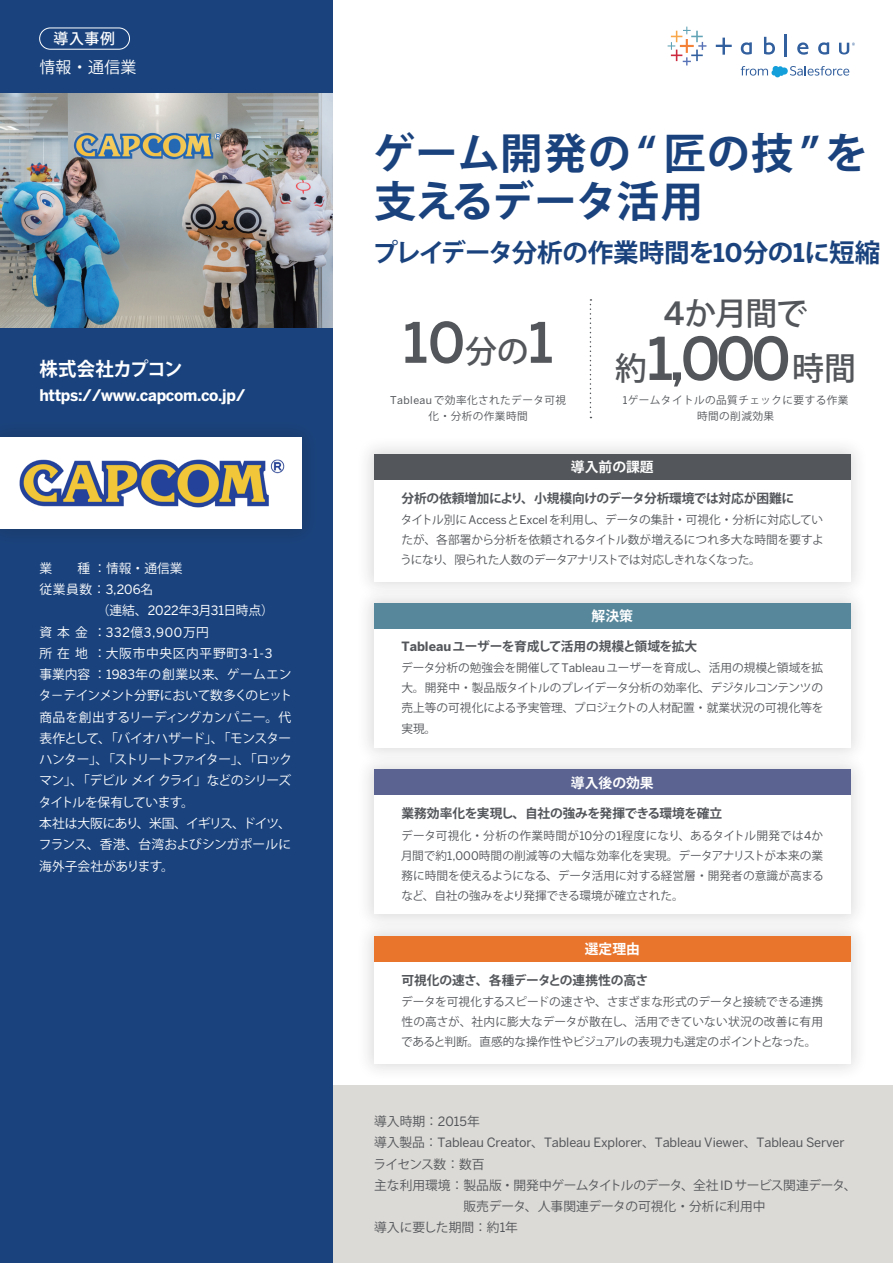
<style>
.page{position:relative;width:893px;height:1263px;background:#fff}
.page>*{position:absolute;margin:0;border:0;box-sizing:border-box;transform-origin:0 0}
.t1{font:500 58.5px "Benton Sans";color:#53565a}
.t2{font:500 55.35px "Benton Sans";color:#53565a}
.t3{font:700 42.45px/47.8px "Koz Go Pro";letter-spacing:.005em;color:#1a437e}
.t4{font:500 31.95px "Koz Go Pro";color:#53565a}
.t5{font:700 25.5px "Koz Go Pro";letter-spacing:-.02em;color:#1a437e}
.t6{font:700 19.2px "Koz Go Pro";letter-spacing:-.03em;color:#fff;scale:.96 1}
.t7{font:700 15.9px "Benton Sans";letter-spacing:-.02em;color:#fff;scale:.96 1}
.t8{font:15.9px "Koz Go Pro";color:#fff}
.t9{font:500 14.85px "Koz Go Pro";color:#fff}
.t10{font:700 13.8px "Koz Go Pro";color:#fff}
.t11{font:12.75px/21.3px "Koz Go Pro";letter-spacing:-.02em;color:#fff}
.t12{font:700 12.75px "Koz Go Pro";letter-spacing:-.02em;color:#53565a}
.t13{font:12.75px "Benton Sans";letter-spacing:-.01em;color:#53565a}
.t14{font:12.75px "Koz Go Pro";letter-spacing:-.01em;color:#53565a}
.t15{font:12.75px/21.3px "Koz Go Pro";color:#fff}
.t16{font:12.75px "Koz Go Pro";letter-spacing:-.03em;color:#53565a}
.t17{font:700 12.75px "Koz Go Pro";letter-spacing:-.04em;color:#53565a}
.t18{font:12.75px "Benton Sans";letter-spacing:.05em;color:#fff}
.t19{font:12.75px "Koz Go Pro";letter-spacing:-.06em;color:#53565a}
.t20{font:11.7px/20.2px "Koz Go Pro";letter-spacing:-.01em;color:#53565a;text-align:justify}
.t21{font:10.65px/15.9px "Koz Go Pro";letter-spacing:.04em;color:#53565a;text-align:center}
.s1{font-family:"Benton Sans"}
.s2{font-family:"Koz Go Pro"}
.s3{font-family:"Koz Go Pro";font-size:31.95px}
</style>
<div class="page">
<div style="left:326px;top:1085px;width:567px;height:178px;background:#dcdad6"></div>
<div style="left:0;top:0;width:333px;height:1263px;background:#1a437e"></div>
<div style="left:356px;top:435px;width:513px;height:165px;background:#231f20;opacity:.15"></div>
<div style="left:374px;top:454px;width:476px;height:127px;background:#fff"></div>
<div style="left:374px;top:454px;width:476px;height:25px;background:#53565a"></div>
<div style="left:355px;top:751px;width:514px;height:182px;background:#231f20;opacity:.15"></div>
<div style="left:374px;top:770px;width:476px;height:144px;background:#fff"></div>
<div style="left:374px;top:770px;width:476px;height:25px;background:#5b6491"></div>
<div style="left:356px;top:585px;width:513px;height:181px;background:#f4f3f4"></div>
<div style="left:374px;top:603px;width:476px;height:145px;background:#fff"></div>
<div style="left:374px;top:603px;width:476px;height:26px;background:#57879b"></div>
<div style="left:355px;top:917px;width:514px;height:165px;background:#f4f4f4"></div>
<div style="left:374px;top:936px;width:476px;height:128px;background:#fff"></div>
<div style="left:374px;top:936px;width:476px;height:25px;background:#e9752d"></div>
<svg style="left:741px;top:66px;width:108px;height:11px"></svg>
<svg style="left:668px;top:27px;width:38px;height:38px"></svg>
<svg style="left:764px;top:37px;width:11px;height:18px"></svg>
<hr style="left:785px;top:34px;width:2px;height:23px;background:#325f9e">
<svg style="left:797px;top:42px;width:12px;height:13px"></svg>
<svg style="left:741px;top:42px;width:11px;height:13px"></svg>
<svg style="left:818px;top:42px;width:11px;height:13px"></svg>
<svg style="left:716px;top:38px;width:16px;height:17px"></svg>
<svg style="left:839px;top:43px;width:16px;height:11px"></svg>
<img style="left:0;top:94px;width:333px;height:233px">
<div style="left:39px;top:28px;width:91px;height:22px;border:1px solid #fff;border-radius:11px"></div>
<div style="left:0;top:414px;width:325px;height:139px;background:#1a417a"></div>
<div style="left:0;top:437px;width:301px;height:92px;background:#fff"></div>
<img style="left:19px;top:459px;width:266px;height:49px">
<svg style="left:590px;top:299px;width:1px;height:119px"></svg>
<p class="t9" style="left:54px;top:29px;width:63px">導入事例</p>
<h3 class="t8" style="left:39px;top:57px;width:99px">情報・通信業</h3>
<h3 class="t6" style="left:39px;top:357px;width:151px">株式会社カプコン</h3>
<h3 class="t7" style="left:39px;top:386px;width:216px">https://www.capcom.co.jp/</h3>
<p class="t15" style="left:39px;top:558px;width:236px">業　　種 ：情報・通信業<br>従業員数：<span class="s1">3,206</span>名<br>　　　　　（連結、<span class="s1">2022</span>年<span class="s1">3</span>月<span class="s1">31</span>日時点）</p>
<p class="t18" style="left:39px;top:624px;width:171px"><span class="s2">資本金：</span> 332<span class="s2">億</span>3,900<span class="s2">万円</span></p>
<p class="t11" style="left:39px;top:643px;width:255px">所在地： 大阪市中央区内平野町<span class="s1">3-1-3<br></span>事業内容 ：<span class="s1">1983</span>年の創業以来、ゲームエンタ－テインメント分野において数多くのヒット商品を創出するリーディングカンパニー。代表作として、「バイオハザード」、「モンスターハンター」、「ストリートファイター」、「ロックマン」、「デビルメイクライ」などのシリーズタイトルを保有しています。<br>本社は大阪にあり、米国、イギリス、ドイツ、フランス、香港、台湾およびシンガポールに海外子会社があります。</p>
<h3 class="t3" style="left:372px;top:133px;width:497px">ゲーム開発の “匠の技 ”を支えるデータ活用</h3>
<h3 class="t5" style="left:372px;top:236px;width:509px">プレイデータ分析の作業時間を<span class="s1">10</span>分の<span class="s1">1</span>に短縮</h3>
<h2 class="t2" style="left:403px;top:310px;width:152px">10<span class="s3">分の</span>1</h2>
<p class="t21" style="left:390px;top:392px;width:178px"><span class="s1">Tableau</span>で効率化されたデータ可視化・分析の作業時間</p>
<h3 class="t4" style="left:664px;top:292px;width:146px"><span class="s1">4</span>か月間で</h3>
<h1 class="t1" style="left:615px;top:324px;width:242px"><span class="s3">約</span>1,000<span class="s3">時間</span></h1>
<p class="t21" style="left:623px;top:392px;width:227px"><span class="s1">1</span>ゲームタイトルの品質チェックに要する作業時間の削減効果</p>
<p class="t10" style="left:571px;top:458px;width:84px">導入前の課題</p>
<p class="t12" style="left:401px;top:490px;width:394px">分析の依頼増加により、小規模向けのデータ分析環境では対応が困難に</p>
<p class="t20" style="left:400px;top:510px;width:425px">タイトル別に<span class="s1">Access</span>と<span class="s1">Excel</span>を利用し、データの集計・可視化・分析に対応していたが、各部署から分析を依頼されるタイトル数が増えるにつれ多大な時間を要すようになり、限られた人数のデータアナリストでは対応しきれなくなった。</p>
<p class="t10" style="left:592px;top:607px;width:43px">解決策</p>
<p class="t17" style="left:401px;top:638px;width:297px"><span class="s1">Tableau</span>ユーザーを育成して活用の規模と領域を拡大</p>
<p class="t20" style="left:401px;top:658px;width:424px">データ分析の勉強会を開催して<span class="s1">Tableau</span>ユーザーを育成し、活用の規模と領域を拡大。開発中・製品版タイトルのプレイデータ分析の効率化、デジタルコンテンツの売上等の可視化による予実管理、プロジェクトの人材配置・就業状況の可視化等を実現。</p>
<p class="t10" style="left:571px;top:774px;width:84px">導入後の効果</p>
<p class="t12" style="left:401px;top:805px;width:322px">業務効率化を実現し、自社の強みを発揮できる環境を確立</p>
<p class="t20" style="left:401px;top:826px;width:424px">データ可視化・分析の作業時間が<span class="s1">10</span>分の<span class="s1">1</span>程度になり、あるタイトル開発では<span class="s1">4</span>か月間で約<span class="s1">1,000</span>時間の削減等の大幅な効率化を実現。データアナリストが本来の業務に時間を使えるようになる、データ活用に対する経営層・開発者の意識が高まるなど、自社の強みをより発揮できる環境が確立された。</p>
<p class="t10" style="left:585px;top:940px;width:57px">選定理由</p>
<p class="t12" style="left:401px;top:972px;width:248px">可視化の速さ、各種データとの連携性の高さ</p>
<p class="t20" style="left:401px;top:992px;width:424px">データを可視化するスピードの速さや、さまざまな形式のデータと接続できる連携性の高さが、社内に膨大なデータが散在し、活用できていない状況の改善に有用であると判断。直感的な操作性やビジュアルの表現力も選定のポイントとなった。</p>
<p class="t14" style="left:374px;top:1113px;width:107px">導入時期：<span class="s1">2015</span>年</p>
<p class="t13" style="left:374px;top:1135px;width:472px"><span class="s2">導入製品：</span>Tableau Creator<span class="s2">、</span>Tableau Explorer<span class="s2">、</span>Tableau Viewer<span class="s2">、</span>Tableau Server</p>
<p class="t19" style="left:374px;top:1155px;width:113px">ライセンス数：数百</p>
<p class="t16" style="left:374px;top:1177px;width:484px">主な利用環境：製品版・開発中ゲームタイトルのデータ、全社<span class="s1">ID</span>サービス関連データ、</p>
<p class="t14" style="left:463px;top:1198px;width:304px">販売データ、人事関連データの可視化・分析に利用中</p>
<p class="t14" style="left:374px;top:1219px;width:145px">導入に要した期間：約<span class="s1">1</span>年</p>
</div>
